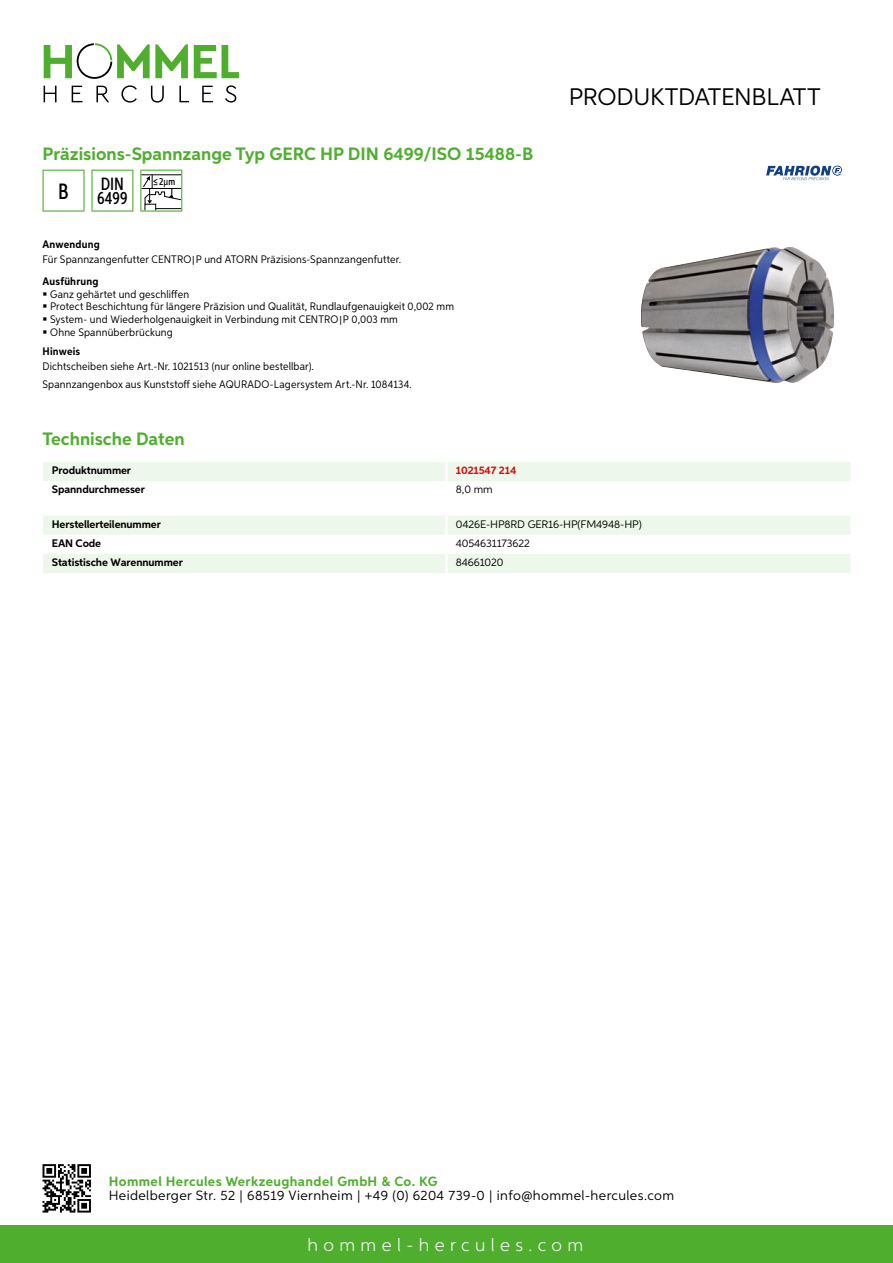
<style>
.page{position:relative;width:893px;height:1263px;background:#fff}
.page>*{position:absolute;margin:0;border:0;box-sizing:border-box;transform-origin:0 0}
.t1{font:24px "Aspira";letter-spacing:-.01em;color:#000}
.t2{font:500 22.2px "Aspira XX Nar";color:#000}
.t3{font:700 18px "Aspira";color:#50ae2f}
.t4{font:300 18px "Aspira";letter-spacing:.3em;color:#fff}
.t5{font:500 17.85px/14.9px "Aspira XX Nar";color:#000}
.t6{font:13.5px "Aspira";letter-spacing:.03em;color:#000}
.t7{font:700 13.5px "Aspira";letter-spacing:.03em;color:#50ae2f}
.t8{font:10.95px/12.8px "Aspira Nar";letter-spacing:.015em;color:#000}
.t9{font:700 10.95px "Aspira";letter-spacing:-.01em;color:#000}
.t10{font:10.95px "Aspira";letter-spacing:-.01em;color:#000}
.t11{font:700 10.95px "Aspira Nar";letter-spacing:.02em;color:#000}
.t12{font:700 10.95px "Aspira";letter-spacing:-.01em;color:#cd1013}
.t13{font:500 10.35px "Aspira XX Nar";color:#000}
.s1{font-weight:700}
.s2{font-family:"Wuerth Global";font-size:10.5px}
</style>
<div class="page">
<div style="left:0;top:1226px;width:893px;height:37px;background:#50ae2f"></div>
<svg style="left:43px;top:1164px;width:48px;height:48px"></svg>
<svg style="left:194px;top:45px;width:45px;height:33px"></svg>
<svg style="left:44px;top:43px;width:144px;height:36px"></svg>
<svg style="left:44px;top:86px;width:13px;height:16px"></svg>
<svg style="left:72px;top:86px;width:10px;height:16px"></svg>
<svg style="left:96px;top:86px;width:13px;height:16px"></svg>
<svg style="left:121px;top:85px;width:16px;height:18px"></svg>
<svg style="left:151px;top:86px;width:13px;height:17px"></svg>
<svg style="left:179px;top:86px;width:10px;height:16px"></svg>
<svg style="left:202px;top:86px;width:11px;height:16px"></svg>
<svg style="left:225px;top:85px;width:11px;height:18px"></svg>
<div style="left:43px;top:462px;width:807px;height:19px;background:#eef7eb"></div>
<svg style="left:43px;top:516px;width:807px;height:57px"></svg>
<hr style="left:445px;top:554px;width:3px;height:19px;background:#fff">
<svg style="left:43px;top:170px;width:42px;height:42px"></svg>
<svg style="left:91px;top:170px;width:42px;height:42px"></svg>
<svg style="left:140px;top:170px;width:42px;height:42px"></svg>
<img style="left:641px;top:247px;width:193px;height:136px">
<svg style="left:766px;top:166px;width:76px;height:14px"></svg>
<h3 class="t3" style="left:43px;top:142px;width:492px">Präzisions-Spannzange Typ GERC HP DIN 6499/ISO 15488-B</h3>
<h2 class="t2" style="left:58px;top:178px;width:12px">B</h2>
<h3 class="t5" style="left:97px;top:176px;width:32px">DIN<br>6499</h3>
<p class="t13" style="left:153px;top:175px;width:23px">≤2µm</p>
<p class="t8" style="left:43px;top:236px;width:360px;line-height:15.1px"><span class="s1">Anwendung<br></span>Für Spannzangenfutter CENTRO<span class="s2">|</span>P und ATORN Präzisions-Spannzangenfutter.</p>
<p class="t11" style="left:43px;top:274px;width:58px">Ausführung</p>
<p class="t8" style="left:50px;top:287px;width:405px">Ganz gehärtet und geschliffen<br>Protect Beschichtung für längere Präzision und Qualität, Rundlaufgenauigkeit 0,002 mm System- und Wiederholgenauigkeit in Verbindung mit CENTRO<span class="s2">|</span>P 0,003 mm<br>Ohne Spannüberbrückung</p>
<p class="t11" style="left:43px;top:345px;width:39px">Hinweis</p>
<p class="t8" style="left:43px;top:358px;width:371px;line-height:17.5px">Dichtscheiben siehe Art.-Nr. 1021513 (nur online bestellbar).<br>Spannzangenbox aus Kunststoff siehe AQURADO-Lagersystem Art.-Nr. 1084134.</p>
<h1 class="t1" style="left:569px;top:82px;width:253px">Produktdatenblatt</h1>
<h3 class="t3" style="left:43px;top:428px;width:144px">Technische Daten</h3>
<p class="t9" style="left:52px;top:463px;width:81px">Produktnummer</p>
<p class="t12" style="left:456px;top:463px;width:62px">1021547 214</p>
<p class="t9" style="left:52px;top:483px;width:95px">Spanndurchmesser</p>
<p class="t10" style="left:456px;top:483px;width:38px">8,0 mm</p>
<p class="t9" style="left:52px;top:517px;width:111px">Herstellerteilenummer</p>
<p class="t10" style="left:456px;top:517px;width:187px">0426E-HP8RD GER16-HP(FM4948-HP)</p>
<p class="t9" style="left:52px;top:536px;width:51px">EAN Code</p>
<p class="t10" style="left:456px;top:536px;width:75px">4054631173622</p>
<p class="t9" style="left:52px;top:555px;width:132px">Statistische Warennummer</p>
<p class="t10" style="left:456px;top:555px;width:49px">84661020</p>
<p class="t7" style="left:109px;top:1172px;width:330px">Hommel Hercules Werkzeughandel GmbH &amp; Co. KG</p>
<p class="t6" style="left:109px;top:1187px;width:567px">Heidelberger Str. 52 | 68519 Viernheim | +49 (0) 6204 739-0 | info@hommel-hercules.com</p>
<h3 class="t4" style="left:307px;top:1234px;width:277px">hommel-hercules.com</h3>
</div>
